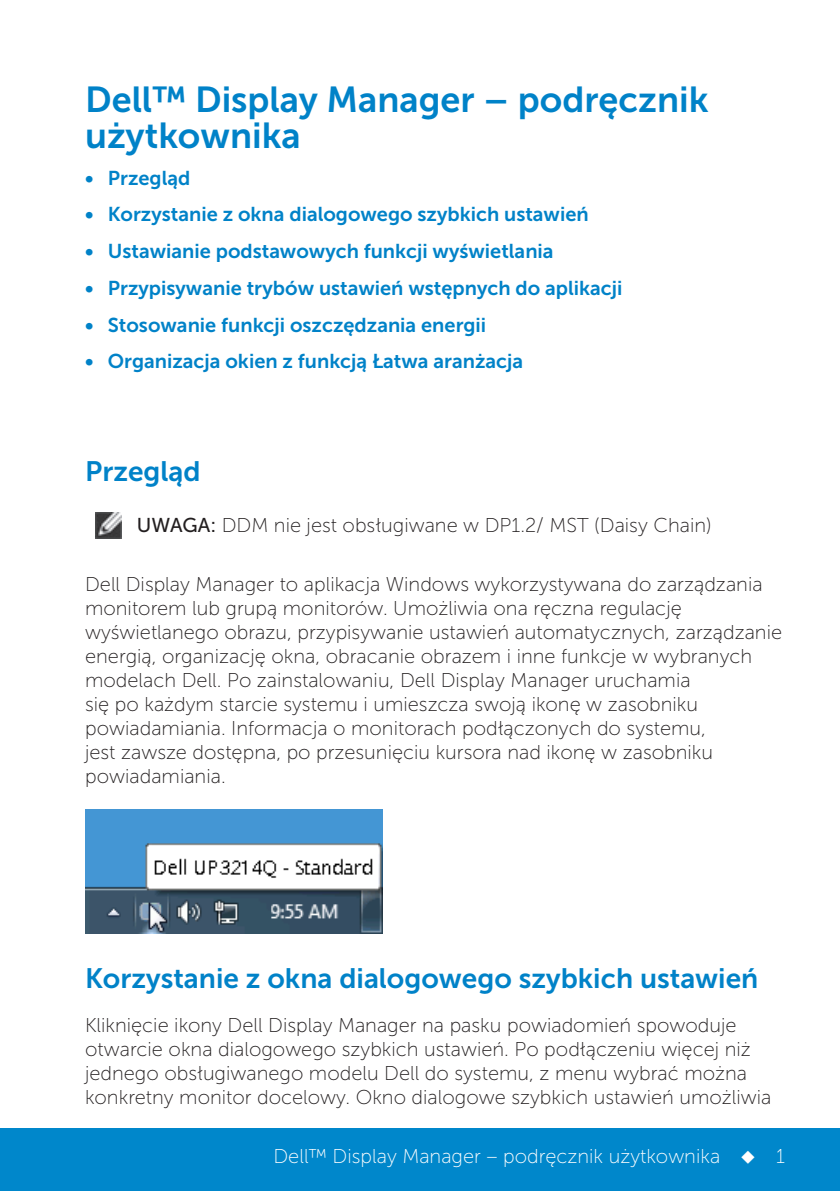
<style>
.page{position:relative;width:840px;height:1191px;background:#fff}
.page>*{position:absolute;margin:0;border:0;box-sizing:border-box;transform-origin:0 0}
.Head1{font:36px/36px "Museo Sans For Dell 700";color:#0082c8}
.t1{font:28px "Museo Sans For Dell 700";color:#0082c8}
.內文{font:20px/24px "Museo Sans For Dell 100";color:#231f20}
.t2{font:20px "Museo Sans For Dell 700";color:#0082c8}
.Page_No{font:20px "Museo Sans For Dell 100";color:#fff}
.s1{font-family:"Museo Sans For Dell 500"}
</style>
<div class="page">
<div style="left:0;top:1128px;width:839px;height:63px;background:#0087cb"></div>
<img style="left:96px;top:513px;width:25px;height:25px">
<img style="left:85px;top:809px;width:297px;height:124px">
<p class="Head1" style="left:85px;top:82px;width:624px">Dell™ Display Manager – podręcznik użytkownika</p>
<p class="t2" style="left:85px;top:167px;width:107px">• Przegląd</p>
<p class="t2" style="left:85px;top:203px;width:505px">• Korzystanie z okna dialogowego szybkich ustawień</p>
<p class="t2" style="left:85px;top:240px;width:469px">• Ustawianie podstawowych funkcji wyświetlania</p>
<p class="t2" style="left:85px;top:277px;width:538px">• Przypisywanie trybów ustawień wstępnych do aplikacji</p>
<p class="t2" style="left:85px;top:313px;width:402px">• Stosowanie funkcji oszczędzania energii</p>
<p class="t2" style="left:85px;top:350px;width:439px">• Organizacja okien z funkcją Łatwa aranżacja</p>
<p class="t1" style="left:85px;top:455px;width:117px">Przegląd</p>
<p class="內文" style="left:137px;top:513px;width:576px"><span class="s1">UWAGA:</span> DDM nie jest obsługiwane w DP1.2/ MST (Daisy Chain)</p>
<p class="內文" style="left:85px;top:572px;width:698px">Dell Display Manager to aplikacja Windows wykorzystywana do zarządzania monitorem lub grupą monitorów. Umożliwia ona ręczna regulację wyświetlanego obrazu, przypisywanie ustawień automatycznych, zarządzanie energią, organizację okna, obracanie obrazem i inne funkcje w wybranych modelach Dell. Po zainstalowaniu, Dell Display Manager uruchamia<br>się po każdym starcie systemu i umieszcza swoją ikonę w zasobniku powiadamiania. Informacja o monitorach podłączonych do systemu,<br>jest zawsze dostępna, po przesunięciu kursora nad ikonę w zasobniku powiadamiania.</p>
<p class="t1" style="left:85px;top:962px;width:674px">Korzystanie z okna dialogowego szybkich ustawień</p>
<p class="內文" style="left:85px;top:1013px;width:687px">Kliknięcie ikony Dell Display Manager na pasku powiadomień spowoduje otwarcie okna dialogowego szybkich ustawień. Po podłączeniu więcej niż jednego obsługiwanego modelu Dell do systemu, z menu wybrać można konkretny monitor docelowy. Okno dialogowe szybkich ustawień umożliwia</p>
<p class="Page_No" style="left:273px;top:1145px;width:512px">Dell™ Display Manager – podręcznik użytkownika ◆ 1</p>
</div>
